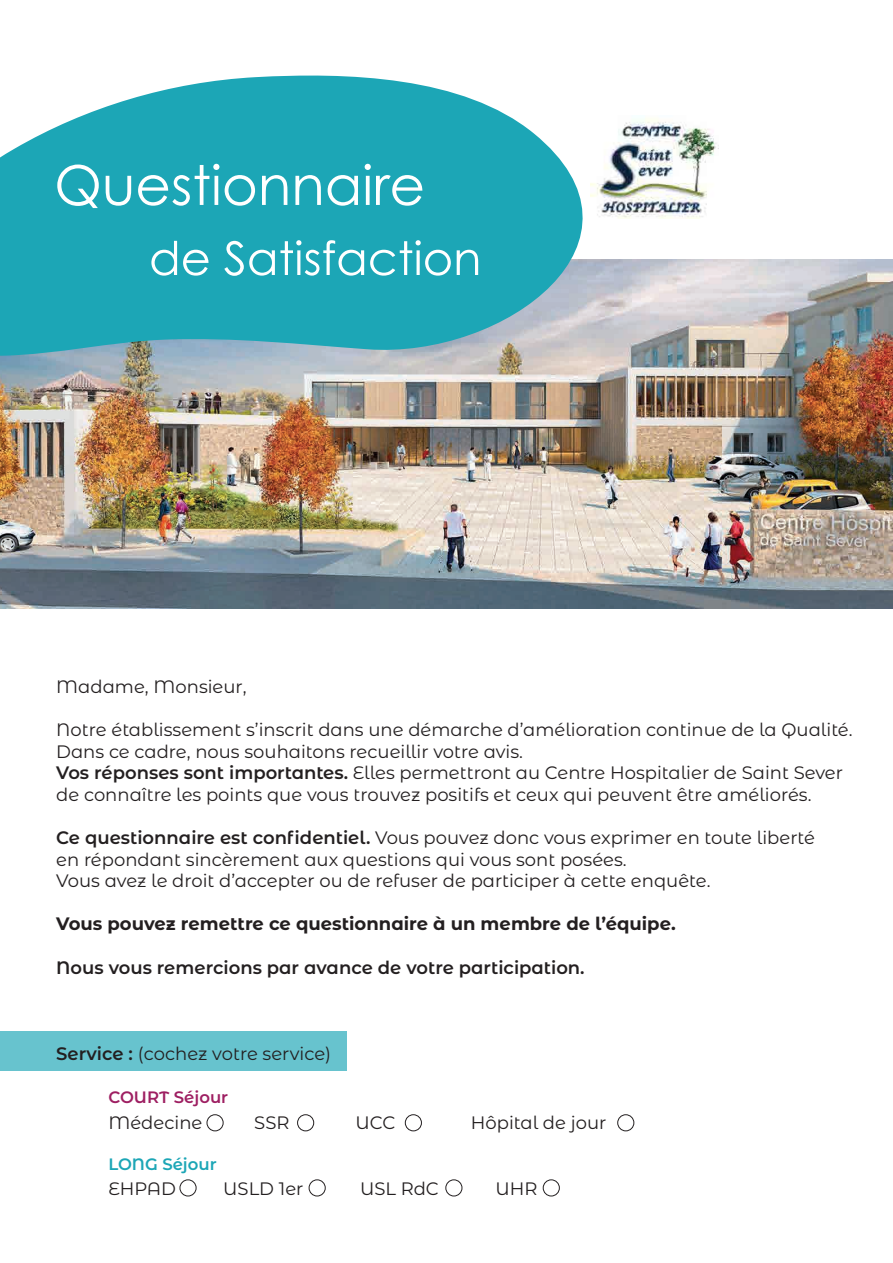
<style>
.page{position:relative;width:893px;height:1263px;background:#fff}
.page>*{position:absolute;margin:0;border:0;box-sizing:border-box;transform-origin:0 0}
.t1{font:18px/21.6px "Montserrat Alternates";color:#231f20}
.t2{font:700 18px "Montserrat Alternates";color:#231f20}
.t3{font:600 18px "Montserrat Alternates";color:#231f20}
.t4{font:600 16.5px "Montserrat Alternates";color:#9e1f62}
.t5{font:600 16.5px "Montserrat Alternates";color:#1ca6b6}
.s1{font-weight:600}
</style>
<div class="page">
<div style="left:0;top:1030px;width:347px;height:40px;background:#67c3ce"></div>
<img style="left:0;top:260px;width:893px;height:348px">
<img style="left:665px;top:121px;width:52px;height:98px">
<svg style="left:0;top:75px;width:665px;height:284px;fill:#1ca6b6"></svg>
<svg style="left:57px;top:165px;width:42px;height:43px"></svg>
<svg style="left:106px;top:176px;width:25px;height:30px"></svg>
<svg style="left:138px;top:164px;width:81px;height:42px"></svg>
<svg style="left:225px;top:175px;width:30px;height:31px"></svg>
<svg style="left:262px;top:175px;width:25px;height:30px"></svg>
<svg style="left:295px;top:175px;width:26px;height:30px"></svg>
<svg style="left:328px;top:175px;width:30px;height:31px"></svg>
<svg style="left:365px;top:164px;width:57px;height:42px"></svg>
<svg style="left:151px;top:241px;width:26px;height:35px"></svg>
<svg style="left:183px;top:250px;width:25px;height:26px"></svg>
<svg style="left:224px;top:240px;width:140px;height:36px"></svg>
<svg style="left:370px;top:240px;width:81px;height:36px"></svg>
<svg style="left:457px;top:250px;width:21px;height:25px"></svg>
<div style="left:207px;top:1114px;width:16px;height:17px;border:1px solid #231f20;border-radius:50%"></div>
<div style="left:297px;top:1114px;width:17px;height:17px;border:1px solid #231f20;border-radius:50%"></div>
<div style="left:405px;top:1114px;width:17px;height:17px;border:1px solid #231f20;border-radius:50%"></div>
<div style="left:617px;top:1114px;width:17px;height:17px;border:1px solid #231f20;border-radius:50%"></div>
<div style="left:180px;top:1180px;width:16px;height:16px;border:1px solid #231f20;border-radius:50%"></div>
<div style="left:309px;top:1180px;width:16px;height:16px;border:1px solid #231f20;border-radius:50%"></div>
<div style="left:446px;top:1180px;width:16px;height:16px;border:1px solid #231f20;border-radius:50%"></div>
<div style="left:543px;top:1180px;width:17px;height:16px;border:1px solid #231f20;border-radius:50%"></div>
<p class="t1" style="left:56px;top:675px;width:192px">Madame, Monsieur,</p>
<p class="t1" style="left:56px;top:718px;width:798px">Notre établissement s’inscrit dans une démarche d’amélioration continue de la Qualité.<br>Dans ce cadre, nous souhaitons recueillir votre avis.<br><span class="s1">Vos réponses sont importantes.</span> Elles permettront au Centre Hospitalier de Saint Sever de connaître les points que vous trouvez positifs et ceux qui peuvent être améliorés.</p>
<p class="t1" style="left:56px;top:826px;width:760px"><span class="s1">Ce questionnaire est confidentiel.</span> Vous pouvez donc vous exprimer en toute liberté en répondant sincèrement aux questions qui vous sont posées.<br>Vous avez le droit d’accepter ou de refuser de participer à cette enquête.</p>
<p class="t2" style="left:56px;top:911px;width:621px">Vous pouvez remettre ce questionnaire à un membre de l’équipe.</p>
<p class="t3" style="left:56px;top:954px;width:530px">Nous vous remercions par avance de votre participation.</p>
<p class="t1" style="left:56px;top:1042px;width:276px"><span class="s1">Service :</span> (cochez votre service)</p>
<p class="t4" style="left:108px;top:1086px;width:121px">COURT Séjour</p>
<p class="t1" style="left:108px;top:1111px;width:96px">Médecine</p>
<p class="t1" style="left:254px;top:1111px;width:37px">SSR</p>
<p class="t1" style="left:355px;top:1111px;width:41px">UCC</p>
<p class="t1" style="left:471px;top:1111px;width:137px">Hôpital de jour</p>
<p class="t5" style="left:108px;top:1152px;width:110px">LONG Séjour</p>
<p class="t1" style="left:108px;top:1177px;width:69px">EHPAD</p>
<p class="t1" style="left:223px;top:1177px;width:82px">USLD 1er</p>
<p class="t1" style="left:360px;top:1177px;width:80px">USL RdC</p>
<p class="t1" style="left:495px;top:1177px;width:43px">UHR</p>
</div>
